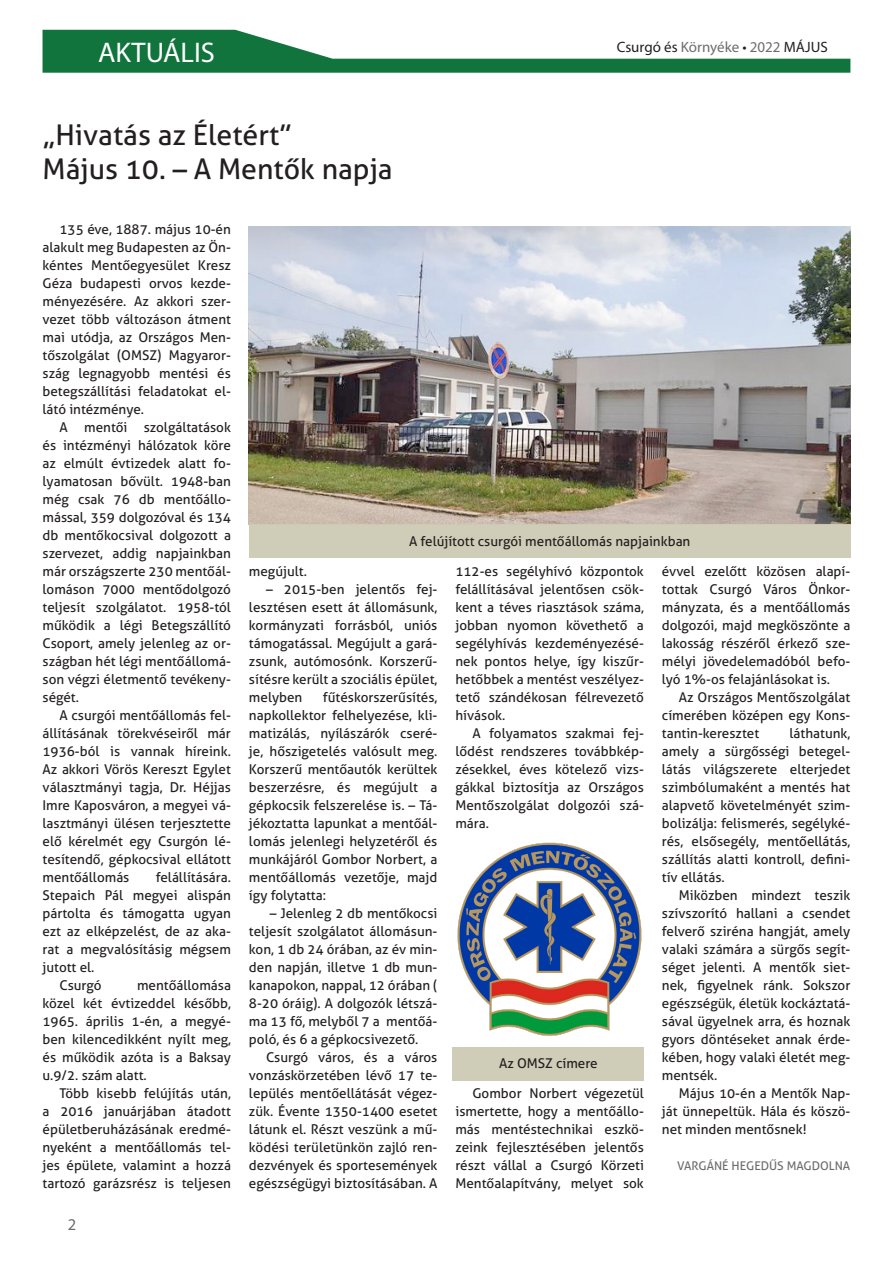
<style>
.page{position:relative;width:893px;height:1263px;background:#fff}
.page>*{position:absolute;margin:0;border:0;box-sizing:border-box;transform-origin:0 0}
.t1{font:28.5px "Aller";color:#231f20}
.t2{font:28.5px "Myriad Pro";color:#fff}
.t3{font:16.5px "Myriad Pro";color:#6c6d70}
.t4{font:15px "Myriad Pro";color:#231f20}
.t5{font:13.5px/18px "Aller";color:#231f20;text-align:justify}
.t6{font:12px "Aller";color:#6c6d70}
.s1{color:#6c6d70}
</style>
<div class="page">
<svg style="left:43px;top:30px;width:807px;height:43px"></svg>
<img style="left:249px;top:226px;width:601px;height:298px">
<img style="left:457px;top:842px;width:185px;height:194px">
<div style="left:249px;top:524px;width:601px;height:34px;background:#cdcbb4"></div>
<div style="left:453px;top:1047px;width:191px;height:34px;background:#cdcbb4"></div>
<p class="t2" style="left:98px;top:35px;width:118px">AKTUÁLIS</p>
<p class="t4" style="left:617px;top:38px;width:213px">Csurgó és <span class="s1">Környéke</span> • <span class="s1">2022</span> MÁJUS</p>
<p class="t1" style="left:43px;top:117px;width:251px">„Hivatás az Életért”</p>
<p class="t1" style="left:43px;top:152px;width:352px">Május 10. – A Mentők napja</p>
<p class="t5" style="left:43px;top:220px;width:190px;text-indent:17px">135 éve, 1887. május 10-én alakult meg Budapesten az Ön&shy;kéntes Mentőegyesület Kresz Géza budapesti orvos kezde&shy;ményezésére. Az akkori szer&shy;vezet több változáson átment mai utódja, az Országos Men&shy;tőszolgálat (OMSZ) Magyaror&shy;szág legnagyobb mentési és betegszállítási feladatokat el&shy;látó intézménye.</p>
<p class="t5" style="left:43px;top:418px;width:190px;text-indent:17px">A mentői szolgáltatások és intézményi hálózatok köre az elmúlt évtizedek alatt fo&shy;lyamatosan bővült. 1948-ban még csak 76 db mentőállo&shy;mással, 359 dolgozóval és 134 db mentőkocsival dolgozott a szervezet, addig napjainkban már országszerte 230 mentőál&shy;lomáson 7000 mentődolgozó teljesít szolgálatot. 1958-tól működik a légi Betegszállító Csoport, amely jelenleg az or&shy;szágban hét légi mentőállomá&shy;son végzi életmentő tevékeny&shy;ségét.</p>
<p class="t5" style="left:43px;top:706px;width:190px;text-indent:17px">A csurgói mentőállomás fel&shy;állításának törekvéseiről már 1936-ból is vannak híreink.<br>Az akkori Vörös Kereszt Egylet választmányi tagja, Dr. Héjjas Imre Kaposváron, a megyei vá&shy;lasztmányi ülésen terjesztette elő kérelmét egy Csurgón lé&shy;tesítendő, gépkocsival ellátott mentőállomás</p>
<p class="t5" style="left:409px;top:532px;width:283px">A felújított csurgói mentőállomás napjainkban</p>
<p class="t5" style="left:455px;top:562px;width:190px">112-es segélyhívó központok felállításával jelentősen csök&shy;kent a téves riasztások száma, jobban nyomon követhető a segélyhívás kezdeményezésé&shy;nek pontos helye, így kiszűr&shy;hetőbbek a mentést veszélyez&shy;tető szándékosan félrevezető hívások.</p>
<p class="t5" style="left:455px;top:724px;width:190px;text-indent:17px">A folyamatos szakmai fej&shy;lődést rendszeres továbbkép&shy;zésekkel, éves kötelező vizs&shy;gákkal biztosítja az Országos Mentőszolgálat dolgozói szá&shy;mára.</p>
<p class="t5" style="left:662px;top:562px;width:190px">évvel ezelőtt közösen alapí&shy;tottak Csurgó Város Önkor&shy;mányzata, és a mentőállomás dolgozói, majd megköszönte a lakosság részéről érkező sze&shy;mélyi jövedelemadóból befo&shy;lyó 1%-os felajánlásokat is.</p>
<p class="t5" style="left:662px;top:688px;width:190px;text-indent:17px">Az Országos Mentőszolgálat címerében középen egy Kons&shy;tantin-keresztet</p>
<p class="t5" style="left:249px;top:562px;width:59px">megújult.</p>
<p class="t5" style="left:249px;top:580px;width:190px;text-indent:17px">– 2015-ben jelentős fej&shy;lesztésen esett át állomásunk, kormányzati forrásból, uniós támogatással. Megújult a gará&shy;zsunk, autómosónk. Korszerű&shy;sítésre került a szociális épület, melyben</p>
<p class="t5" style="left:249px;top:688px;width:190px;text-indent:74px">fűtéskorszerűsítés, napkollektor felhelyezése, kli&shy;matizálás, nyílászárók cseré&shy;je, hőszigetelés valósult meg.<br>Korszerű mentőautók kerültek beszerzésre, és megújult a gépkocsik felszerelése is. – Tá&shy;jékoztatta lapunkat a mentőál&shy;lomás jelenlegi helyzetéről és munkájáról Gombor Norbert, a mentőállomás vezetője, majd így folytatta:</p>
<p class="t5" style="left:249px;top:904px;width:190px;text-indent:21px">– Jelenleg 2 db mentőkocsi teljesít szolgálatot állomásun&shy;kon, 1 db 24 órában, az év min&shy;den napján, illetve 1 db mun&shy;kanapokon, nappal, 12 órában ( 8-20 óráig). A dolgozók létszá&shy;ma 13 fő, melyből 7 a mentőá&shy;poló, és 6 a gépkocsivezető.</p>
<p class="t5" style="left:249px;top:1048px;width:190px;text-indent:17px">Csurgó város, és a város vonzáskörzetében lévő 17 te&shy;lepülés mentőellátását végez&shy;zük. Évente 1350-1400 esetet látunk el. Részt veszünk a mű&shy;ködési területünkön zajló ren&shy;dezvények és sportesemények egészségügyi biztosításában. A</p>
<p class="t5" style="left:662px;top:724px;width:190px;text-indent:128px">láthatunk, amely a sürgősségi betegel&shy;látás világszerete elterjedet szimbólumaként a mentés hat alapvető követelményét szim&shy;bolizálja: felismerés, segélyké&shy;rés, elsősegély, mentőellátás, szállítás alatti kontroll, defini&shy;tív ellátás.</p>
<p class="t5" style="left:662px;top:886px;width:190px;text-indent:17px">Miközben mindezt teszik szívszorító hallani a csendet felverő sziréna hangját, amely valaki számára a sürgős segít&shy;séget jelenti. A mentők siet&shy;nek, figyelnek ránk. Sokszor egészségük, életük kockáztatá&shy;sával ügyelnek arra, és hoznak gyors döntéseket annak érde&shy;kében, hogy valaki életét meg&shy;mentsék.</p>
<p class="t5" style="left:662px;top:1084px;width:190px;text-indent:17px">Május 10-én a Mentők Nap&shy;ját ünnepeltük. Hála és köszö&shy;net minden mentősnek!</p>
<p class="t6" style="left:677px;top:1158px;width:175px">VARGÁNÉ HEGEDŰS MAGDOLNA</p>
<p class="t5" style="left:43px;top:868px;width:190px;text-indent:113px">felállítására.<br>Stepaich Pál megyei alispán pártolta és támogatta ugyan ezt az elképzelést, de az aka&shy;rat a megvalósításig mégsem jutott el.</p>
<p class="t5" style="left:60px;top:976px;width:44px">Csurgó</p>
<p class="t5" style="left:43px;top:976px;width:190px;text-indent:95px">mentőállomása közel két évtizeddel később, 1965. április 1-én, a megyé&shy;ben kilencedikként nyílt meg, és működik azóta is a Baksay u.9/2. szám alatt.</p>
<p class="t5" style="left:43px;top:1084px;width:190px;text-indent:17px">Több kisebb felújítás után, a 2016 januárjában átadott épületberuházásának eredmé&shy;nyeként a mentőállomás tel&shy;jes épülete, valamint a hozzá tartozó garázsrész is teljesen</p>
<p class="t5" style="left:499px;top:1054px;width:100px">Az OMSZ címere</p>
<p class="t5" style="left:455px;top:1084px;width:190px;text-indent:17px">Gombor Norbert végezetül ismertette, hogy a mentőállo&shy;más mentéstechnikai eszkö&shy;zeink fejlesztésében jelentős részt vállal a Csurgó Körzeti Mentőalapítvány, melyet sok</p>
<p class="t3" style="left:68px;top:1214px;width:10px">2</p>
</div>
